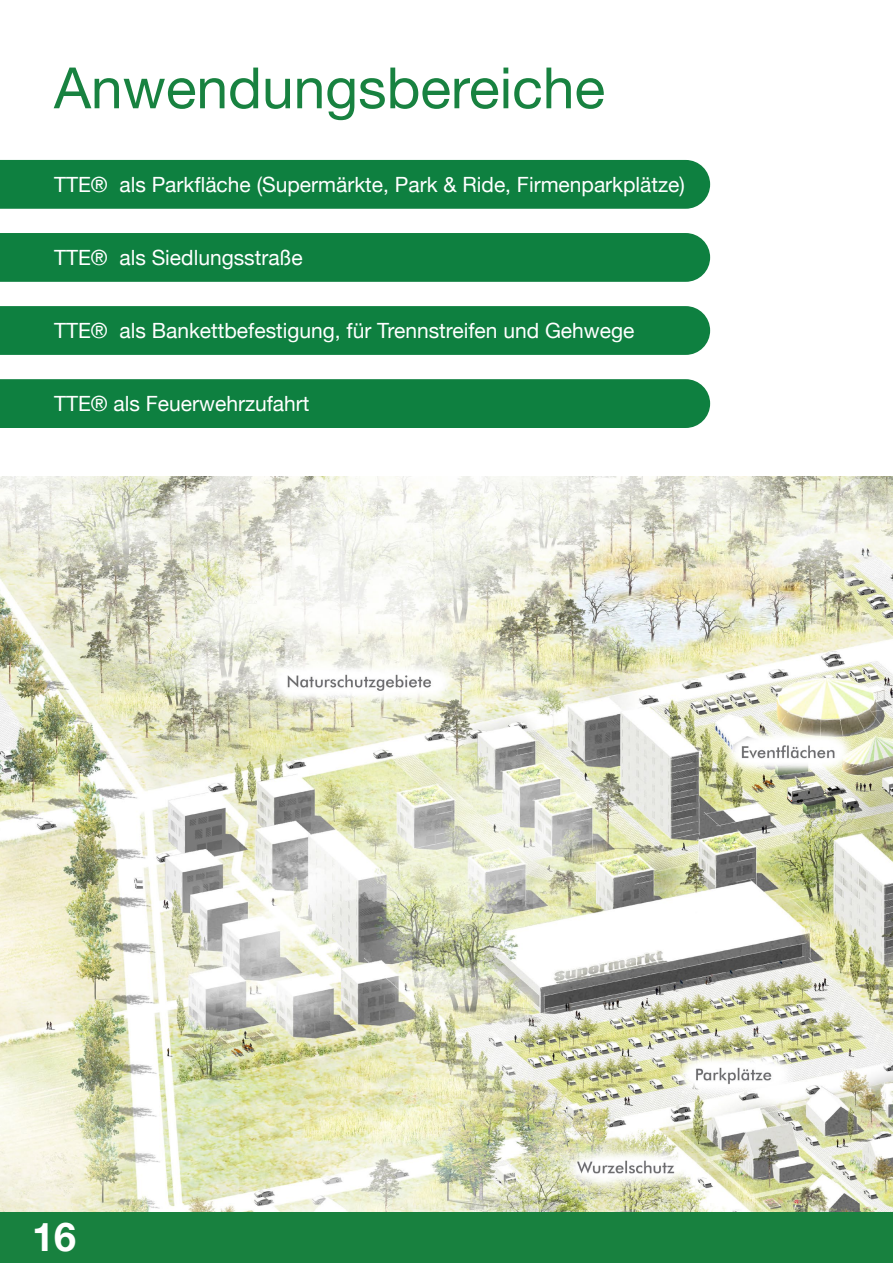
<style>
.page{position:relative;width:893px;height:1263px;background:#fff}
.page>*{position:absolute;margin:0;border:0;box-sizing:border-box;transform-origin:0 0}
.t1{font:57px "Helvetica Neue";color:#188240}
.t2{font:700 39.6px "Helvetica Neue";color:#fff}
.t3{font:21px "Helvetica Neue";color:#fff}
</style>
<div class="page">
<div style="left:0;top:1212px;width:893px;height:51px;background:#18813f"></div>
<img style="left:0;top:477px;width:893px;height:735px">
<div style="left:0;top:160px;width:710px;height:49px;background:#0e8040"></div>
<div style="left:0;top:233px;width:710px;height:49px;background:#0e8040"></div>
<div style="left:0;top:306px;width:710px;height:49px;background:#0e8040"></div>
<div style="left:0;top:379px;width:710px;height:49px;background:#0e8040"></div>
<h1 class="t1" style="left:54px;top:47px;width:553px">Anwendungsbereiche</h1>
<p class="t3" style="left:54px;top:169px;width:632px">TTE® als Parkfläche (Supermärkte, Park &amp; Ride, Firmenparkplätze)</p>
<p class="t3" style="left:54px;top:242px;width:250px">TTE® als Siedlungsstraße</p>
<p class="t3" style="left:54px;top:315px;width:582px">TTE® als Bankettbefestigung, für Trennstreifen und Gehwege</p>
<p class="t3" style="left:54px;top:388px;width:257px">TTE® als Feuerwehrzufahrt</p>
<h2 class="t2" style="left:32px;top:1205px;width:46px">16</h2>
</div>
